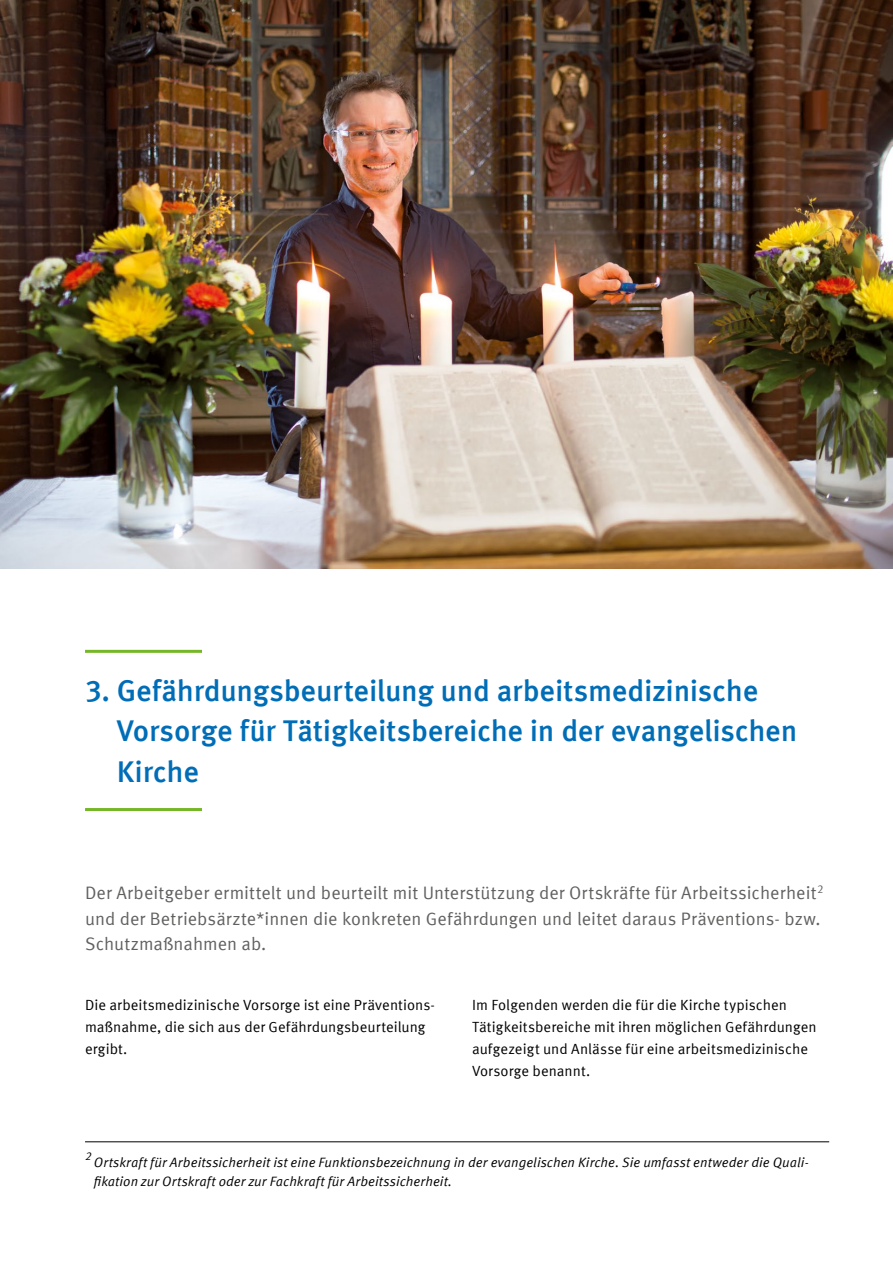
<style>
.page{position:relative;width:893px;height:1263px;background:#fff}
.page>*{position:absolute;margin:0;border:0;box-sizing:border-box;transform-origin:0 0}
.t1{font:500 30px/40.5px "Meta Offc";letter-spacing:-.01em;color:#006db7}
.t2{font:18px/25.5px "Meta Offc Norm";letter-spacing:.005em;color:#60605f}
.t3{font:14.7px/22px "Meta Offc Norm";color:#000}
.t4{font:13.5px/19.5px "Meta Offc Norm Ita";letter-spacing:.005em;color:#000}
.t5{font:11.4px "Meta Offc Norm Ita";color:#000}
</style>
<div class="page">
<hr style="left:85px;top:650px;width:117px;height:3px;background:#75b726">
<hr style="left:85px;top:808px;width:117px;height:3px;background:#75b726">
<hr style="left:85px;top:1141px;width:744px;height:1px;background:#000">
<img style="left:0;top:0;width:893px;height:569px">
<h1 class="t1" style="left:117px;top:671px;width:682px;text-indent:-32px">3. Gefährdungsbeurteilung und arbeitsmedizinische<br>Vorsorge für Tätigkeitsbereiche in der evangelischen<br>Kirche</h1>
<p class="t2" style="left:85px;top:881px;width:740px">Der Arbeitgeber ermittelt und beurteilt mit Unterstützung der Ortskräfte für Arbeitssicherheit<sup>2 </sup>und der Betriebsärzte*innen die konkreten Gefährdungen und leitet daraus Präventions- bzw.<br>Schutzmaßnahmen ab.</p>
<p class="t3" style="left:85px;top:994px;width:351px">Die arbeitsmedizinische Vorsorge ist eine Präventions&shy;maßnahme, die sich aus der Gefährdungsbeurteilung ergibt.</p>
<p class="t3" style="left:472px;top:994px;width:346px">Im Folgenden werden die für die Kirche typischen Tätigkeitsbereiche mit ihren möglichen Gefährdungen aufgezeigt und Anlässe für eine arbeitsmedizinische Vorsorge benannt.</p>
<p class="t5" style="left:85px;top:1149px;width:8px">2</p>
<p class="t4" style="left:94px;top:1152px;width:717px">Ortskraft für Arbeitssicherheit ist eine Funktionsbezeichnung in der evangelischen Kirche. Sie umfasst entweder die Quali&shy;fikation zur Ortskraft oder zur Fachkraft für Arbeitssicherheit.</p>
</div>
